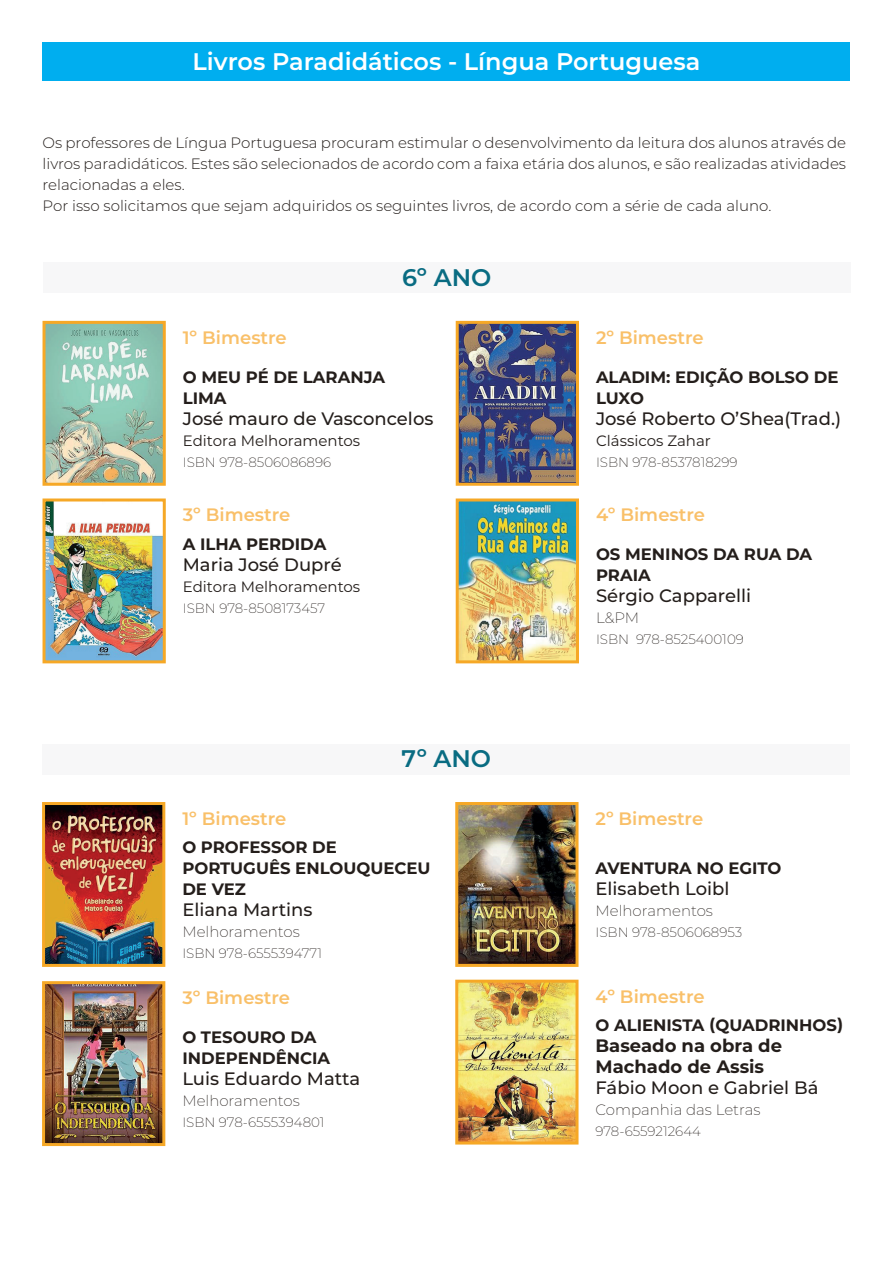
<style>
.page{position:relative;width:893px;height:1263px;background:#fff}
.page>*{position:absolute;margin:0;border:0;box-sizing:border-box;transform-origin:0 0}
.TÍTULO_DE_SEÇÃO___CENTER___Montserrat_15{font:600 24px "Montserrat";color:#fff}
.TEXTO___CENTER___Montserrat_16{font:600 24px "Montserrat";color:#096c82}
.TEXTO___LEFT___Montserrat_10{font:500 18px "Montserrat";color:#241e1b}
.LISTA_QNT_TITLE___CENTER___Montserrat_10{font:600 18px "Montserrat";color:#f9c069}
.TEXTO___LEFT___Montserrat_10-2{font:700 18px/21px "Montserrat";color:#241e1b}
.TEXTO___LEFT___Montserrat_10-3{font:700 16.5px/21px "Montserrat";color:#241e1b}
.TEXTO___LEFT___Montserrat_10-4{font:300 15px/21px "Montserrat";color:#241e1b;text-align:justify}
.TEXTO___LEFT___Montserrat_10-5{font:200 15px "Montserrat";color:#241e1b}
.TEXTO___LEFT___Montserrat_10-6{font:15px "Montserrat";color:#241e1b}
.TEXTO___LEFT___Montserrat_10-7{font:200 13.5px "Montserrat";color:#241e1b}
</style>
<div class="page">
<div style="left:42px;top:744px;width:808px;height:30px;background:#f7f7f8"></div>
<img style="left:46px;top:806px;width:115px;height:157px">
<div style="left:42px;top:802px;width:123px;height:165px;border:3px solid #f6a826"></div>
<img style="left:46px;top:985px;width:115px;height:157px">
<div style="left:42px;top:981px;width:123px;height:165px;border:3px solid #f6a826"></div>
<img style="left:459px;top:806px;width:115px;height:157px">
<div style="left:455px;top:802px;width:123px;height:165px;border:3px solid #f6a826"></div>
<img style="left:459px;top:984px;width:115px;height:156px">
<div style="left:455px;top:980px;width:123px;height:164px;border:3px solid #f6a826"></div>
<div style="left:43px;top:43px;width:807px;height:38px;background:#00aeef"></div>
<div style="left:43px;top:263px;width:808px;height:30px;background:#f7f7f8"></div>
<img style="left:47px;top:325px;width:115px;height:157px">
<div style="left:43px;top:321px;width:123px;height:165px;border:3px solid #f6a826"></div>
<img style="left:460px;top:325px;width:115px;height:157px">
<div style="left:456px;top:321px;width:123px;height:165px;border:3px solid #f6a826"></div>
<img style="left:47px;top:502px;width:115px;height:157px">
<div style="left:43px;top:498px;width:123px;height:165px;border:3px solid #f6a826"></div>
<img style="left:460px;top:502px;width:115px;height:157px">
<div style="left:456px;top:498px;width:123px;height:165px;border:3px solid #f6a826"></div>
<p class="TÍTULO_DE_SEÇÃO___CENTER___Montserrat_15" style="left:193px;top:44px;width:509px">Livros Paradidáticos - Língua Portuguesa</p>
<p class="TEXTO___LEFT___Montserrat_10-4" style="left:43px;top:131px;width:805px">Os professores de Língua Portuguesa procuram estimular o desenvolvimento da leitura dos alunos através de livros paradidáticos. Estes são selecionados de acordo com a faixa etária dos alunos, e são realizadas atividades relacionadas a eles.</p>
<p class="TEXTO___LEFT___Montserrat_10-4" style="left:43px;top:194px;width:730px">Por isso solicitamos que sejam adquiridos os seguintes livros, de acordo com a série de cada aluno.</p>
<p class="TEXTO___CENTER___Montserrat_16" style="left:402px;top:260px;width:91px">6º ANO</p>
<p class="LISTA_QNT_TITLE___CENTER___Montserrat_10" style="left:183px;top:325px;width:106px">1º Bimestre</p>
<p class="TEXTO___LEFT___Montserrat_10-3" style="left:183px;top:366px;width:204px">O MEU PÉ DE LARANJA</p>
<p class="TEXTO___LEFT___Montserrat_10-3" style="left:183px;top:387px;width:45px">LIMA</p>
<p class="TEXTO___LEFT___Montserrat_10" style="left:183px;top:406px;width:252px">José mauro de Vasconcelos</p>
<p class="TEXTO___LEFT___Montserrat_10-6" style="left:183px;top:430px;width:179px">Editora Melhoramentos</p>
<p class="TEXTO___LEFT___Montserrat_10-7" style="left:183px;top:453px;width:150px">ISBN 978-8506086896</p>
<p class="LISTA_QNT_TITLE___CENTER___Montserrat_10" style="left:183px;top:502px;width:109px">3º Bimestre</p>
<p class="TEXTO___LEFT___Montserrat_10-3" style="left:183px;top:533px;width:145px">A ILHA PERDIDA</p>
<p class="TEXTO___LEFT___Montserrat_10" style="left:183px;top:552px;width:160px">Maria José Dupré</p>
<p class="TEXTO___LEFT___Montserrat_10-6" style="left:183px;top:576px;width:179px">Editora Melhoramentos</p>
<p class="TEXTO___LEFT___Montserrat_10-7" style="left:183px;top:599px;width:144px">ISBN 978-8508173457</p>
<p class="TEXTO___CENTER___Montserrat_16" style="left:401px;top:742px;width:91px">7º ANO</p>
<p class="LISTA_QNT_TITLE___CENTER___Montserrat_10" style="left:182px;top:806px;width:106px">1º Bimestre</p>
<p class="TEXTO___LEFT___Montserrat_10-3" style="left:182px;top:836px;width:250px">O PROFESSOR DE<br>PORTUGUÊS ENLOUQUECEU<br>DE VEZ</p>
<p class="TEXTO___LEFT___Montserrat_10" style="left:182px;top:897px;width:132px">Eliana Martins</p>
<p class="TEXTO___LEFT___Montserrat_10-5" style="left:182px;top:922px;width:119px">Melhoramentos</p>
<p class="TEXTO___LEFT___Montserrat_10-7" style="left:182px;top:944px;width:141px">ISBN 978-6555394771</p>
<p class="LISTA_QNT_TITLE___CENTER___Montserrat_10" style="left:182px;top:985px;width:109px">3º Bimestre</p>
<p class="TEXTO___LEFT___Montserrat_10-3" style="left:182px;top:1026px;width:149px">O TESOURO DA<br>INDEPENDÊNCIA</p>
<p class="TEXTO___LEFT___Montserrat_10" style="left:182px;top:1066px;width:179px">Luis Eduardo Matta</p>
<p class="TEXTO___LEFT___Montserrat_10-5" style="left:182px;top:1091px;width:119px">Melhoramentos</p>
<p class="TEXTO___LEFT___Montserrat_10-7" style="left:182px;top:1113px;width:144px">ISBN 978-6555394801</p>
<p class="LISTA_QNT_TITLE___CENTER___Montserrat_10" style="left:596px;top:325px;width:109px">2º Bimestre</p>
<p class="TEXTO___LEFT___Montserrat_10-3" style="left:596px;top:366px;width:244px">ALADIM: EDIÇÃO BOLSO DE<br>LUXO</p>
<p class="TEXTO___LEFT___Montserrat_10" style="left:596px;top:406px;width:247px">José Roberto O’Shea(Trad.)</p>
<p class="TEXTO___LEFT___Montserrat_10-6" style="left:596px;top:430px;width:117px">Clássicos Zahar</p>
<p class="TEXTO___LEFT___Montserrat_10-7" style="left:596px;top:453px;width:143px">ISBN 978-8537818299</p>
<p class="LISTA_QNT_TITLE___CENTER___Montserrat_10" style="left:596px;top:502px;width:111px">4º Bimestre</p>
<p class="TEXTO___LEFT___Montserrat_10-3" style="left:596px;top:543px;width:218px">OS MENINOS DA RUA DA<br>PRAIA</p>
<p class="TEXTO___LEFT___Montserrat_10" style="left:596px;top:583px;width:157px">Sérgio Capparelli</p>
<p class="TEXTO___LEFT___Montserrat_10-5" style="left:596px;top:608px;width:45px">L&amp;PM</p>
<p class="TEXTO___LEFT___Montserrat_10-7" style="left:596px;top:630px;width:149px">ISBN 978-8525400109</p>
<p class="LISTA_QNT_TITLE___CENTER___Montserrat_10" style="left:595px;top:806px;width:109px">2º Bimestre</p>
<p class="TEXTO___LEFT___Montserrat_10-3" style="left:595px;top:857px;width:187px">AVENTURA NO EGITO</p>
<p class="TEXTO___LEFT___Montserrat_10" style="left:595px;top:876px;width:136px">Elisabeth Loibl</p>
<p class="TEXTO___LEFT___Montserrat_10-5" style="left:595px;top:901px;width:119px">Melhoramentos</p>
<p class="TEXTO___LEFT___Montserrat_10-7" style="left:595px;top:923px;width:148px">ISBN 978-8506068953</p>
<p class="LISTA_QNT_TITLE___CENTER___Montserrat_10" style="left:595px;top:983px;width:111px">4º Bimestre</p>
<p class="TEXTO___LEFT___Montserrat_10-3" style="left:595px;top:1014px;width:249px">O ALIENISTA (QUADRINHOS)</p>
<p class="TEXTO___LEFT___Montserrat_10-2" style="left:595px;top:1034px;width:188px">Baseado na obra de<br>Machado de Assis</p>
<p class="TEXTO___LEFT___Montserrat_10" style="left:595px;top:1075px;width:224px">Fábio Moon e Gabriel Bá</p>
<p class="TEXTO___LEFT___Montserrat_10-5" style="left:595px;top:1100px;width:167px">Companhia das Letras</p>
<p class="TEXTO___LEFT___Montserrat_10-7" style="left:595px;top:1122px;width:107px">978-6559212644</p>
</div>
